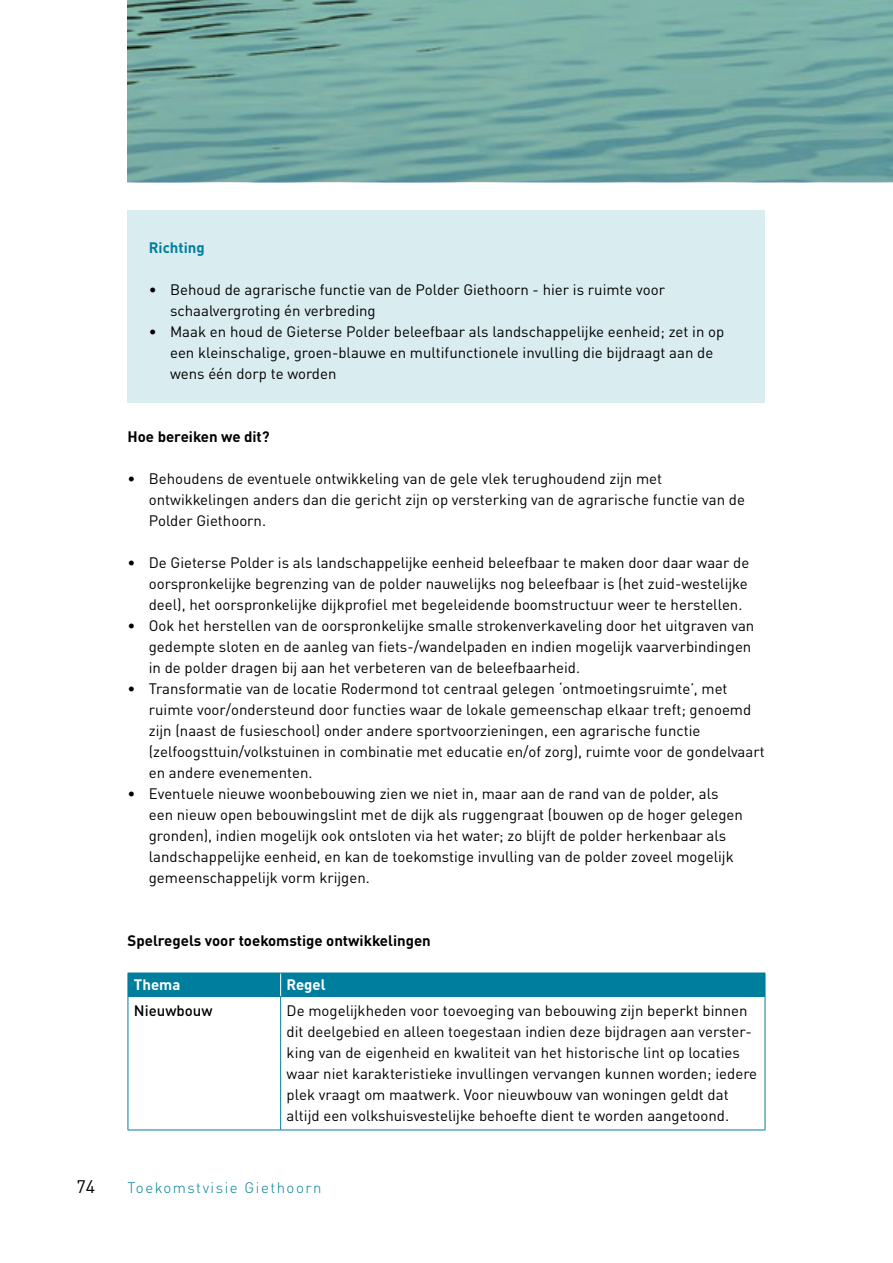
<style>
.page{position:relative;width:893px;height:1263px;background:#fff}
.page>*{position:absolute;margin:0;border:0;box-sizing:border-box;transform-origin:0 0}
.t1{font:18px "DINOT";color:#000}
.t2{font:15px/21px "DINOT";color:#000}
.t3{font:700 15px "DINOT";color:#000}
.t4{font:300 15px "DINOT";letter-spacing:.1em;color:#007e9d}
.t5{font:700 15px "DINOT";color:#fff}
.t6{font:500 15px "DINOT";color:#000}
.t7{font:700 15px "DINOT";color:#007e9d}
</style>
<div class="page">
<img style="left:127px;top:0;width:766px;height:182px">
<div style="left:128px;top:211px;width:637px;height:24px;background:#d9ecf0"></div>
<div style="left:128px;top:232px;width:637px;height:24px;background:#d9ecf0"></div>
<div style="left:128px;top:253px;width:637px;height:24px;background:#d9ecf0"></div>
<div style="left:128px;top:274px;width:637px;height:45px;background:#d9ecf0"></div>
<div style="left:128px;top:316px;width:637px;height:66px;background:#d9ecf0"></div>
<div style="left:128px;top:379px;width:637px;height:24px;background:#d9ecf0"></div>
<hr style="left:128px;top:996px;width:153px;height:1px;background:#007e9d">
<hr style="left:281px;top:996px;width:484px;height:1px;background:#007e9d">
<hr style="left:280px;top:997px;width:1px;height:132px;background:#007e9d">
<hr style="left:128px;top:1129px;width:153px;height:1px;background:#007e9d">
<hr style="left:281px;top:1129px;width:484px;height:1px;background:#007e9d">
<div style="left:128px;top:973px;width:638px;height:23px;background:#007e9d"></div>
<hr style="left:128px;top:997px;width:1px;height:132px;background:#007e9d">
<hr style="left:765px;top:997px;width:1px;height:132px;background:#007e9d">
<p class="t7" style="left:149px;top:237px;width:58px">Richting</p>
<p class="t2" style="left:170px;top:278px;width:496px;text-indent:-21px">• Behoud de agrarische functie van de Polder Giethoorn - hier is ruimte voor schaalvergroting én verbreding</p>
<p class="t2" style="left:170px;top:320px;width:556px;text-indent:-21px">• Maak en houd de Gieterse Polder beleefbaar als landschappelijke eenheid; zet in op een kleinschalige, groen-blauwe en multifunctionele invulling die bijdraagt aan de wens één dorp te worden</p>
<p class="t3" style="left:128px;top:426px;width:144px">Hoe bereiken we dit?</p>
<p class="t2" style="left:149px;top:467px;width:598px;text-indent:-21px">• Behoudens de eventuele ontwikkeling van de gele vlek terughoudend zijn met ontwikkelingen anders dan die gericht zijn op versterking van de agrarische functie van de<br>Polder Giethoorn.</p>
<p class="t2" style="left:149px;top:551px;width:602px;text-align:justify;text-indent:-21px">• De Gieterse Polder is als landschappelijke eenheid beleefbaar te maken door daar waar de oorspronkelijke begrenzing van de polder nauwelijks nog beleefbaar is (het zuid-westelijke deel), het oorspronkelijke dijkprofiel met begeleidende boomstructuur weer te herstellen.</p>
<p class="t2" style="left:149px;top:614px;width:607px;text-indent:-21px">• Ook het herstellen van de oorspronkelijke smalle strokenverkaveling door het uitgraven van gedempte sloten en de aanleg van fiets-/wandelpaden en indien mogelijk vaarverbindingen in de polder dragen bij aan het verbeteren van de beleefbaarheid.</p>
<p class="t2" style="left:149px;top:677px;width:617px;text-indent:-21px">• Transformatie van de locatie Rodermond tot centraal gelegen ‘ontmoetingsruimte’, met ruimte voor/ondersteund door functies waar de lokale gemeenschap elkaar treft; genoemd zijn (naast de fusieschool) onder andere sportvoorzieningen, een agrarische functie (zelfoogsttuin/volkstuinen in combinatie met educatie en/of zorg), ruimte voor de gondelvaart en andere evenementen.</p>
<p class="t2" style="left:149px;top:782px;width:596px;text-indent:-21px">• Eventuele nieuwe woonbebouwing zien we niet in, maar aan de rand van de polder, als een nieuw open bebouwingslint met de dijk als ruggengraat (bouwen op de hoger gelegen gronden), indien mogelijk ook ontsloten via het water; zo blijft de polder herkenbaar als landschappelijke eenheid, en kan de toekomstige invulling van de polder zoveel mogelijk gemeenschappelijk vorm krijgen.</p>
<p class="t3" style="left:128px;top:930px;width:305px">Spelregels voor toekomstige ontwikkelingen</p>
<p class="t5" style="left:134px;top:975px;width:48px">Thema</p>
<p class="t5" style="left:287px;top:975px;width:40px">Regel</p>
<p class="t6" style="left:134px;top:1001px;width:80px">Nieuwbouw</p>
<p class="t2" style="left:287px;top:1000px;width:472px">De mogelijkheden voor toevoeging van bebouwing zijn beperkt binnen dit deelgebied en alleen toegestaan indien deze bijdragen aan verster&shy;king van de eigenheid en kwaliteit van het historische lint op locaties waar niet karakteristieke invullingen vervangen kunnen worden; iedere plek vraagt om maatwerk. Voor nieuwbouw van woningen geldt dat altijd een volkshuisvestelijke behoefte dient te worden aangetoond.</p>
<p class="t1" style="left:77px;top:1175px;width:20px">74</p>
<p class="t4" style="left:128px;top:1178px;width:195px">Toekomstvisie Giethoorn</p>
</div>
